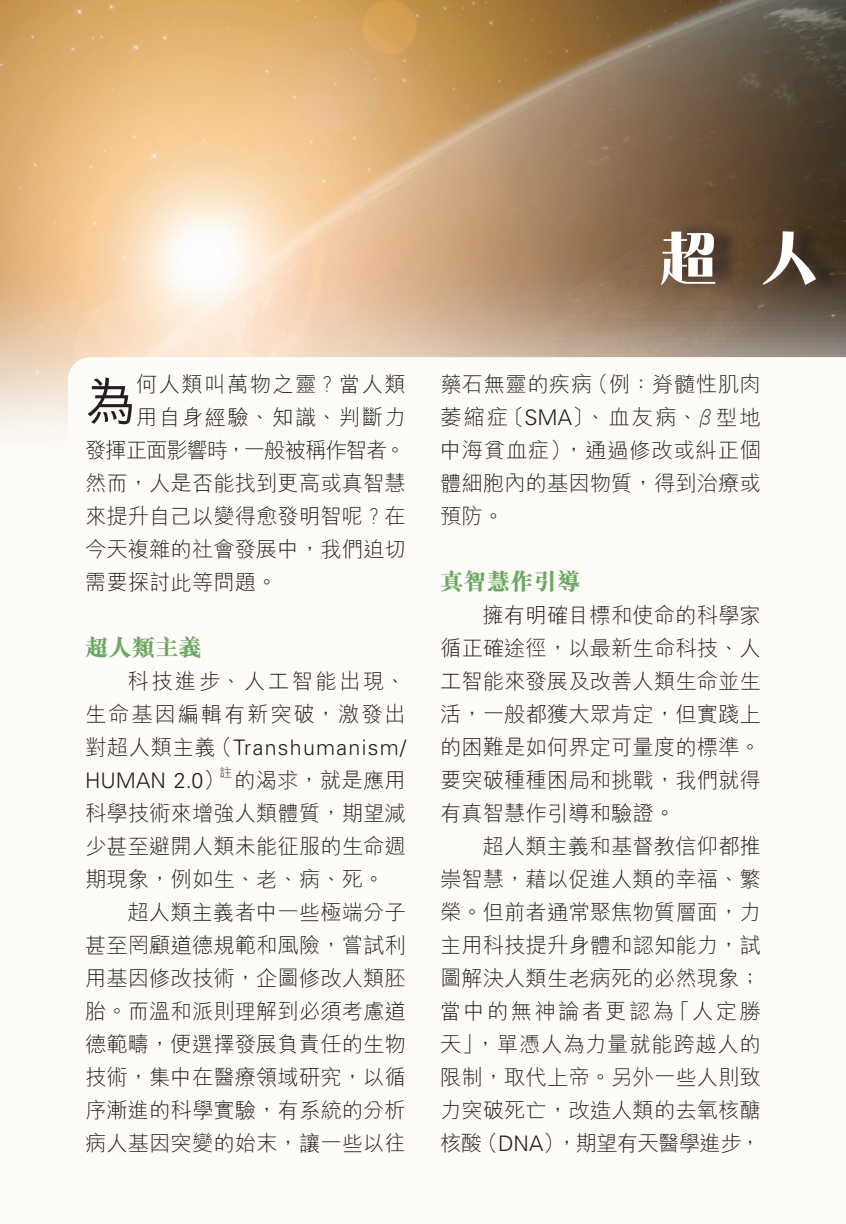
<style>
.page{position:relative;width:846px;height:1224px;background:#fefcf9}
.page>*{position:absolute;margin:0;border:0;box-sizing:border-box;transform-origin:0 0}
.t1{font:800 60px "M Razor HK";color:#fff}
.t2{font:500 51.2px "M Hei HK";color:#231f20}
.t3{font:800 23.4px "M Sung HK";color:#6da862}
.t4{font:300 21.4px/33px "M Hei HK";color:#231f20;text-align:justify}
.t5{font:300 21.4px/33px "M Hei HK";letter-spacing:.085em;color:#231f20;text-align:right}
.t6{font:300 21.4px "Univers LT Std";letter-spacing:.06em;color:#231f20}
.t7{font:300 21.4px "M Hei HK";letter-spacing:-.05em;color:#231f20}
.t8{font:300 21.4px "M Hei HK";letter-spacing:.06em;color:#231f20}
.t9{font:300 21.4px "M Hei HK";letter-spacing:.065em;color:#231f20}
.t10{font:300 12.4px "M Hei HK";color:#231f20}
.s1{font-family:"M Hei HK"}
.s2{font-family:"Univers LT Std"}
</style>
<div class="page">
<img style="left:0;top:0;width:846px;height:430px">
<svg style="left:68px;top:357px;width:778px;height:73px"></svg>
<div style="left:668px;top:220px;width:178px;height:75px;background:#231f20;opacity:.75"></div>
<h1 class="t1" style="left:658px;top:229px;width:162px">超 人</h1>
<h2 class="t2" style="left:85px;top:365px;width:53px">為</h2>
<p class="t8" style="left:136px;top:373px;width:271px">何人類叫萬物之靈？當人類</p>
<p class="t9" style="left:136px;top:406px;width:271px">用自身經驗、知識、判斷力</p>
<p class="t7" style="left:85px;top:439px;width:322px">發揮正面影響時，一般被稱作智者。</p>
<p class="t4" style="left:85px;top:466px;width:322px">然而，人是否能找到更高或真智慧</p>
<p class="t4" style="left:85px;top:499px;width:322px">來提升自己以變得愈發明智呢？在</p>
<p class="t4" style="left:85px;top:532px;width:322px">今天複雜的社會發展中，我們迫切</p>
<p class="t4" style="left:85px;top:565px;width:194px">需要探討此等問題。</p>
<p class="t3" style="left:85px;top:635px;width:119px">超人類主義</p>
<p class="t5" style="left:85px;top:664px;width:322px">科技進步、人工智能出現、<br>生命基因編輯有新突破，激發出</p>
<p class="t6" style="left:85px;top:734px;width:322px"><span class="s1">對超人類主義（</span>Transhumanism/</p>
<p class="t4" style="left:85px;top:763px;width:322px"><span class="s2">HUMAN 2.0</span>）的渴求，就是應用</p>
<p class="t10" style="left:220px;top:766px;width:14px">註</p>
<p class="t4" style="left:85px;top:796px;width:322px">科學技術來增強人類體質，期望減</p>
<p class="t4" style="left:85px;top:829px;width:322px">少甚至避開人類未能征服的生命週</p>
<p class="t4" style="left:85px;top:862px;width:301px">期現象，例如生、老、病、死。</p>
<p class="t4" style="left:128px;top:895px;width:280px">超人類主義者中一些極端分子</p>
<p class="t4" style="left:85px;top:928px;width:322px">甚至罔顧道德規範和風險，嘗試利</p>
<p class="t4" style="left:85px;top:961px;width:322px">用基因修改技術，企圖修改人類胚</p>
<p class="t4" style="left:85px;top:994px;width:322px">胎。而溫和派則理解到必須考慮道</p>
<p class="t4" style="left:85px;top:1027px;width:322px">德範疇，便選擇發展負責任的生物</p>
<p class="t4" style="left:85px;top:1060px;width:322px">技術，集中在醫療領域研究，以循</p>
<p class="t4" style="left:85px;top:1093px;width:322px">序漸進的科學實驗，有系統的分析</p>
<p class="t4" style="left:85px;top:1126px;width:322px">病人基因突變的始末，讓一些以往</p>
<p class="t4" style="left:440px;top:367px;width:323px">藥石無靈的疾病（例：脊髓性肌肉萎縮症〔<span class="s2">SMA</span>〕、血友病、β型地中海貧血症），通過修改或糾正個體細胞內的基因物質，得到治療或預防。</p>
<p class="t3" style="left:440px;top:569px;width:142px">真智慧作引導</p>
<p class="t4" style="left:440px;top:598px;width:323px;text-indent:43px">擁有明確目標和使命的科學家循正確途徑，以最新生命科技、人工智能來發展及改善人類生命並生活，一般都獲大眾肯定，但實踐上的困難是如何界定可量度的標準。要突破種種困局和挑戰，我們就得有真智慧作引導和驗證。</p>
<p class="t4" style="left:440px;top:829px;width:323px;text-indent:43px">超人類主義和基督教信仰都推崇智慧，藉以促進人類的幸福、繁榮。但前者通常聚焦物質層面，力主用科技提升身體和認知能力，試圖解決人類生老病死的必然現象；當中的無神論者更認為「人定勝天」，單憑人為力量就能跨越人的限制，取代上帝。另外一些人則致力突破死亡，改造人類的去氧核醣核酸（<span class="s2">DNA</span>），期望有天醫學進步，</p>
</div>
